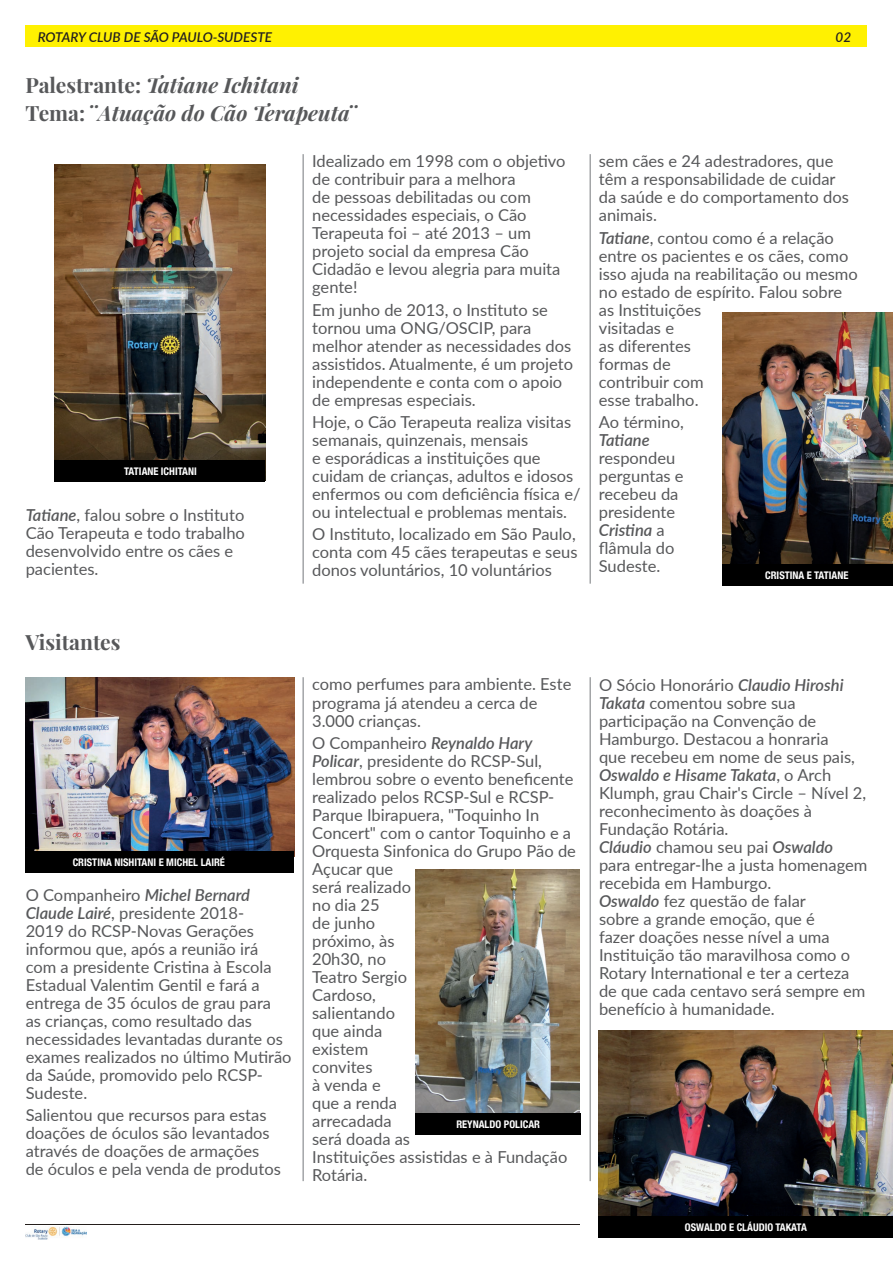
<style>
.page{position:relative;width:893px;height:1263px;background:#fff}
.page>*{position:absolute;margin:0;border:0;box-sizing:border-box;transform-origin:0 0}
.t1{font:italic 700 21px "Playfair Display";color:#57585a}
.t2{font:700 21px "Playfair Display";color:#57585a}
.t3{font:16.5px/18px "Lato";color:#57585a}
.t4{font:italic 600 16.5px "Lato";color:#57585a}
.t5{font:italic 600 13.5px "Lato";color:#231f20}
.t6{font:700 condensed 10.5px "Helvetica Neue";color:#fff}
.s1{font-style:normal}
.s2{font-weight:600;font-style:italic}
</style>
<div class="page">
<div style="left:26px;top:26px;width:841px;height:21px;background:#fff101"></div>
<img style="left:55px;top:165px;width:210px;height:295px">
<img style="left:723px;top:313px;width:170px;height:251px">
<div style="left:723px;top:564px;width:170px;height:22px;background:#000"></div>
<div style="left:55px;top:460px;width:210px;height:22px;background:#000"></div>
<img style="left:26px;top:677px;width:268px;height:174px">
<hr style="left:26px;top:1225px;width:554px;height:1px;background:#241e1b">
<img style="left:26px;top:1226px;width:60px;height:13px">
<div style="left:26px;top:851px;width:268px;height:22px;background:#000"></div>
<img style="left:416px;top:870px;width:164px;height:243px">
<div style="left:416px;top:1113px;width:165px;height:21px;background:#000"></div>
<img style="left:599px;top:1030px;width:294px;height:186px">
<div style="left:599px;top:1216px;width:294px;height:21px;background:#000"></div>
<hr style="left:303px;top:154px;width:1px;height:430px;background:#75787c">
<hr style="left:590px;top:154px;width:1px;height:430px;background:#75787c">
<hr style="left:303px;top:677px;width:1px;height:504px;background:#75787c">
<hr style="left:590px;top:677px;width:1px;height:504px;background:#75787c">
<p class="t5" style="left:38px;top:27px;width:236px">ROTARY CLUB DE SÃO PAULO-SUDESTE</p>
<p class="t5" style="left:836px;top:27px;width:17px">02</p>
<p class="t1" style="left:26px;top:71px;width:275px"><span class="s1">Palestrante:</span> Tatiane Ichitani</p>
<p class="t1" style="left:26px;top:98px;width:334px"><span class="s1">Tema:</span> ¨Atuação do Cão Terapeuta¨</p>
<p class="t6" style="left:124px;top:462px;width:74px">TATIANE ICHITANI</p>
<p class="t3" style="left:26px;top:506px;width:221px"><span class="s2">Tatiane</span>, falou sobre o Instituto<br>Cão Terapeuta e todo trabalho desenvolvido entre os cães e pacientes.</p>
<p class="t3" style="left:312px;top:152px;width:255px">Idealizado em 1998 com o objetivo de contribuir para a melhora<br>de pessoas debilitadas ou com necessidades especiais, o Cão<br>Terapeuta foi – até 2013 – um projeto social da empresa Cão<br>Cidadão e levou alegria para muita gente!</p>
<p class="t3" style="left:312px;top:300px;width:262px">Em junho de 2013, o Instituto se tornou uma ONG/OSCIP, para melhor atender as necessidades dos assistidos. Atualmente, é um projeto independente e conta com o apoio de empresas especiais.</p>
<p class="t3" style="left:312px;top:412px;width:270px">Hoje, o Cão Terapeuta realiza visitas semanais, quinzenais, mensais<br>e esporádicas a instituições que cuidam de crianças, adultos e idosos enfermos ou com deficiência física e/ ou intelectual e problemas mentais.</p>
<p class="t3" style="left:312px;top:525px;width:267px;text-align:justify">O Instituto, localizado em São Paulo, conta com 45 cães terapeutas e seus donos voluntários, 10 voluntários</p>
<p class="t3" style="left:599px;top:152px;width:252px">sem cães e 24 adestradores, que têm a responsabilidade de cuidar da saúde e do comportamento dos animais.</p>
<p class="t3" style="left:599px;top:228px;width:260px"><span class="s2">Tatiane</span>, contou como é a relação entre os pacientes e os cães, como isso ajuda na reabilitação ou mesmo no estado de espírito. Falou sobre as Instituições<br>visitadas e<br>as diferentes<br>formas de<br>contribuir com<br>esse trabalho.</p>
<p class="t3" style="left:599px;top:412px;width:86px">Ao término,</p>
<p class="t4" style="left:599px;top:428px;width:52px">Tatiane</p>
<p class="t3" style="left:599px;top:448px;width:86px">respondeu perguntas e recebeu da presidente<br><span class="s2">Cristina</span> a flâmula do<br>Sudeste.</p>
<p class="t6" style="left:765px;top:566px;width:85px">CRISTINA E TATIANE</p>
<p class="t2" style="left:26px;top:629px;width:97px">Visitantes</p>
<p class="t6" style="left:73px;top:854px;width:154px">CRISTINA NISHITANI E MICHEL LAIRÉ</p>
<p class="t3" style="left:26px;top:885px;width:267px">O Companheiro <span class="s2">Michel Bernard<br>Claude Lairé</span>, presidente 2018-<br>2019 do RCSP-Novas Gerações informou que, após a reunião irá com a presidente Cristina à Escola<br>Estadual Valentim Gentil e fará a entrega de 35 óculos de grau para<br>as crianças, como resultado das necessidades levantadas durante os exames realizados no último Mutirão da Saúde, promovido pelo RCSP-<br>Sudeste.</p>
<p class="t3" style="left:26px;top:1105px;width:257px">Salientou que recursos para estas doações de óculos são levantados através de doações de armações de óculos e pela venda de produtos</p>
<p class="t3" style="left:312px;top:675px;width:261px">como perfumes para ambiente. Este programa já atendeu a cerca de<br>3.000 crianças.</p>
<p class="t3" style="left:312px;top:733px;width:265px">O Companheiro <span class="s2">Reynaldo Hary<br>Policar</span>, presidente do RCSP-Sul, lembrou sobre o evento beneficente realizado pelos RCSP-Sul e RCSP-<br>Parque Ibirapuera, "Toquinho In<br>Concert" com o cantor Toquinho e a<br>Orquesta Sinfonica do Grupo Pão de<br>Açucar que<br>será realizado<br>no dia 25<br>de junho<br>próximo, às<br>20h30, no<br>Teatro Sergio<br>Cardoso,<br>salientando<br>que ainda<br>existem<br>convites<br>à venda e<br>que a renda<br>arrecadada<br>será doada as<br>Instituições assistidas e à Fundação<br>Rotária.</p>
<p class="t6" style="left:456px;top:1115px;width:85px">REYNALDO POLICAR</p>
<p class="t3" style="left:599px;top:675px;width:270px">O Sócio Honorário <span class="s2">Claudio Hiroshi<br>Takata</span> comentou sobre sua participação na Convenção de<br>Hamburgo. Destacou a honraria<br>que recebeu em nome de seus pais,<br><span class="s2">Oswaldo e Hisame Takata</span>, o Arch<br>Klumph, grau Chair's Circle – Nível 2, reconhecimento às doações à<br>Fundação Rotária.<br><span class="s2">Cláudio</span> chamou seu pai <span class="s2">Oswaldo </span>para entregar-lhe a justa homenagem recebida em Hamburgo.<br><span class="s2">Oswaldo</span> fez questão de falar<br>sobre a grande emoção, que é<br>fazer doações nesse nível a uma<br>Instituição tão maravilhosa como o<br>Rotary International e ter a certeza de que cada centavo será sempre em benefício à humanidade.</p>
<p class="t6" style="left:685px;top:1218px;width:123px">OSWALDO E CLÁUDIO TAKATA</p>
</div>
